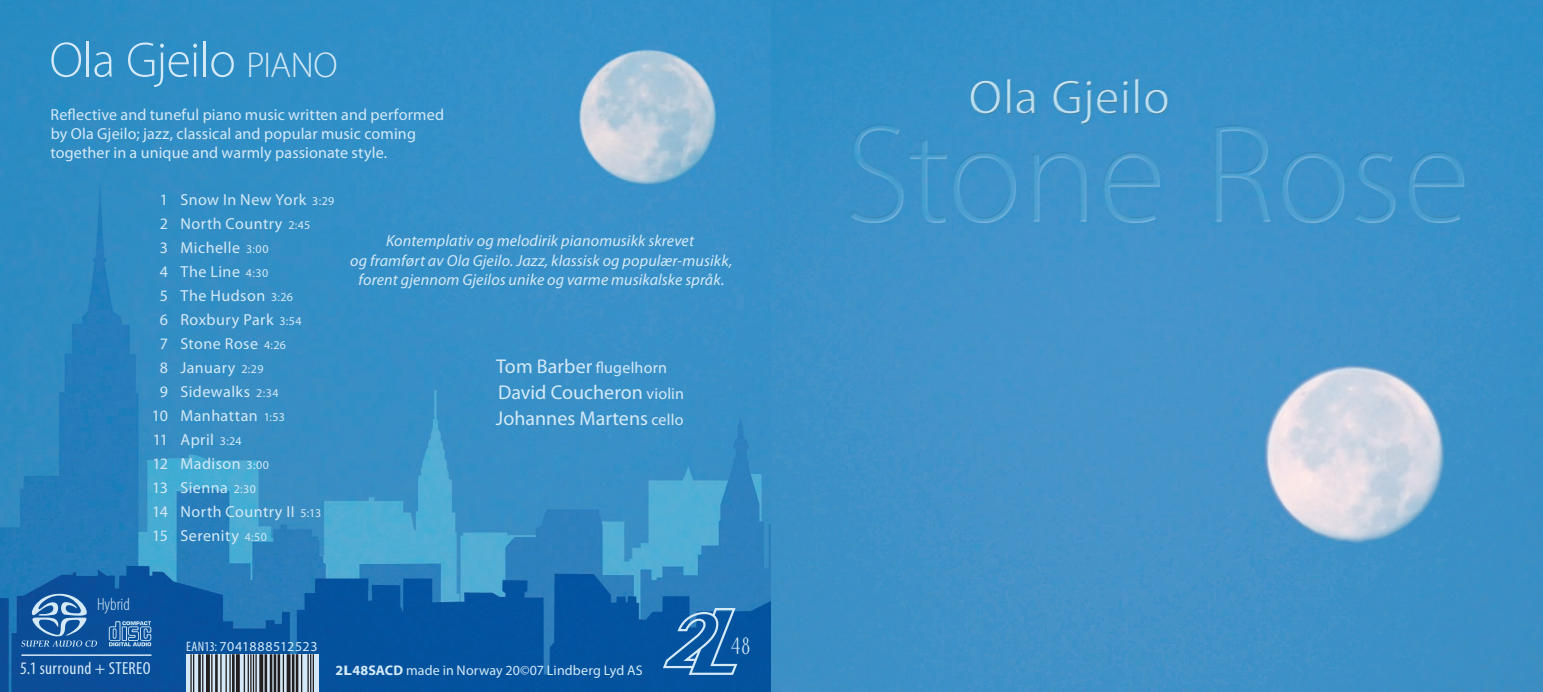
<style>
.page{position:relative;width:1543px;height:692px;background:#fff}
.page>*{position:absolute;margin:0;border:0;box-sizing:border-box;transform-origin:0 0}
.t1{font:75px "Ean Lin P36";color:#231f20;scale:.67 1}
.t2{font:66px "Oasis C Dfont";color:#d4e9f7}
.t3{font:300 50px "Myriad Pro";letter-spacing:-.015em;color:#d4e9f7}
.t4{font:300 25.4px "Peignot";color:#d4e9f7;scale:.76 1}
.t5{font:20px/26px "Myriad Pro";color:#d4e9f7}
.t6{font:condensed 17.6px "Myriad Pro";letter-spacing:.025em;color:#d4e9f7}
.t7{font:300 condensed 17.6px "Myriad Pro";color:#d4e9f7}
.t8{font:16px/19.2px "Myriad Pro";letter-spacing:.015em;color:#d4e9f7}
.t9{font:italic 16px/19.2px "Myriad Pro";letter-spacing:.01em;color:#d4e9f7;text-align:center}
.t10{font:14px "Myriad Pro";letter-spacing:.01em;color:#d4e9f7}
.t11{font:13.8px "Myriad Pro";letter-spacing:.03em;color:#d4e9f7}
.s1{font-size:36px}
.s2{font-size:12px}
.s3{font-size:20px}
.s4{font-size:16px}
.s5{font-size:55px}
.s6{font-stretch:condensed}
.s7{font-weight:700}
</style>
<div class="page">
<img style="left:0;top:0;width:771px;height:692px">
<hr style="left:22px;top:654px;width:129px;height:2px;background:#d4e9f7">
<svg style="left:662px;top:608px;width:75px;height:67px;background:#2a6fb0"></svg>
<img style="left:771px;top:0;width:771px;height:692px">
<div style="left:186px;top:654px;width:132px;height:38px;background:#d4e9f7"></div>
<h3 class="t3" style="left:49px;top:30px;width:290px">Ola Gjeilo <span class="s1">PIANO</span></h3>
<p class="t8" style="left:50px;top:104px;width:395px">Reflective and tuneful piano music written and performed by Ola Gjeilo; jazz, classical and popular music coming together in a unique and warmly passionate style.</p>
<p class="t8" style="left:160px;top:190px;width:176px">1 Snow In New York <span class="s2">3:29</span></p>
<p class="t8" style="left:160px;top:214px;width:152px">2 North Country <span class="s2">2:45</span></p>
<p class="t8" style="left:160px;top:238px;width:110px">3 Michelle <span class="s2">3:00</span></p>
<p class="t8" style="left:160px;top:262px;width:110px">4 The Line <span class="s2">4:30</span></p>
<p class="t8" style="left:160px;top:286px;width:135px">5 The Hudson <span class="s2">3:26</span></p>
<p class="t8" style="left:160px;top:310px;width:143px">6 Roxbury Park <span class="s2">3:54</span></p>
<p class="t8" style="left:160px;top:334px;width:128px">7 Stone Rose <span class="s2">4:26</span></p>
<p class="t8" style="left:160px;top:358px;width:105px">8 January <span class="s2">2:29</span></p>
<p class="t8" style="left:160px;top:382px;width:120px">9 Sidewalks <span class="s2">2:34</span></p>
<p class="t8" style="left:152px;top:406px;width:135px">10 Manhattan <span class="s2">1:53</span></p>
<p class="t8" style="left:153px;top:430px;width:90px">11 April <span class="s2">3:24</span></p>
<p class="t8" style="left:152px;top:454px;width:118px">12 Madison <span class="s2">3:00</span></p>
<p class="t8" style="left:152px;top:478px;width:105px">13 Sienna <span class="s2">2:30</span></p>
<p class="t8" style="left:152px;top:502px;width:171px">14 North Country II <span class="s2">5:13</span></p>
<p class="t8" style="left:152px;top:526px;width:116px">15 Serenity <span class="s2">4:50</span></p>
<p class="t9" style="left:350px;top:231px;width:384px">Kontemplativ og melodirik pianomusikk skrevet<br>og framført av Ola Gjeilo. Jazz, klassisk og populær-musikk, forent gjennom Gjeilos unike og varme musikalske språk.</p>
<p class="t8" style="left:496px;top:357px;width:172px"><span class="s3">Tom Barber</span> flugelhorn</p>
<p class="t5" style="left:496px;top:379px;width:190px">David Coucheron <span class="s4">violin<br></span>Johannes Martens <span class="s4">cello</span></p>
<h2 class="t2" style="left:19px;top:585px;width:137px">e<span class="s5">q</span></h2>
<p class="t6" style="left:20px;top:657px;width:132px">5.1 surround + STEREO</p>
<p class="t7" style="left:97px;top:594px;width:34px">Hybrid</p>
<p class="t11" style="left:186px;top:637px;width:133px"><span class="s6">EAN13:</span> 7041888512523</p>
<h1 class="t1" style="left:190px;top:629px;width:186px">!0E1I8I-fbcfcd!</h1>
<p class="t10" style="left:335px;top:661px;width:309px"><span class="s7">2L48SACD</span> made in Norway 20©07 Lindberg Lyd AS</p>
<h3 class="t4" style="left:730px;top:631px;width:28px">48</h3>
</div>
